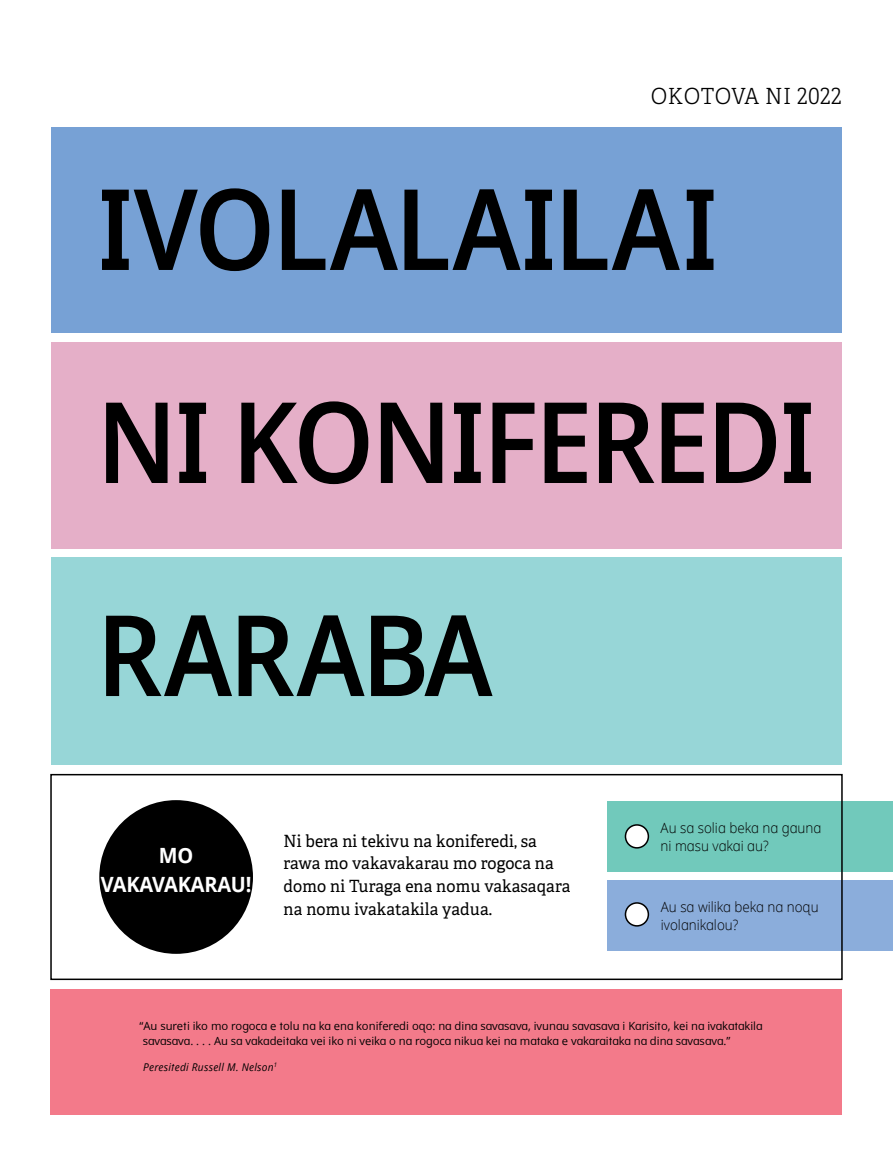
<style>
.page{position:relative;width:893px;height:1161px;background:#fff}
.page>*{position:absolute;margin:0;border:0;box-sizing:border-box;transform-origin:0 0}
.Art__Title{font:600 112.5px/213px "Dots Solid Condlds Lat";letter-spacing:-.025em;color:#000}
.Art__Title_Number{font:300 22.2px "Helam Slablds Lat";letter-spacing:.025em;color:#000;scale:.95 1}
.Annotation_Title{font:700 21px/28.5px "Dots Solidlds Lat";letter-spacing:-.01em;color:#fff;text-align:center;scale:.95 1}
.Art__Para_Subhead_Fi{font:16.8px/22.5px "Helam Slablds Lat";letter-spacing:.005em;color:#000;scale:.95 1}
.Art__Bullet_List_LAN{font:300 14.1px/18px "Dots Solidlds Lat";color:#000;scale:.95 1}
.Sidebar_First_Para_E{font:11.25px/15.8px "Dots Solidlds Lat";color:#000}
.Side_QT_Citation{font:italic 10.65px "Dots Solidlds Lat";letter-spacing:.025em;color:#000;scale:.95 1}
</style>
<div class="page">
<div style="left:607px;top:801px;width:286px;height:71px;background:#71c9bb"></div>
<div style="left:607px;top:880px;width:286px;height:70px;background:#8baddb"></div>
<div style="left:51px;top:128px;width:791px;height:205px;background:#77a1d5"></div>
<div style="left:51px;top:558px;width:791px;height:207px;background:#97d6d7"></div>
<div style="left:51px;top:342px;width:791px;height:207px;background:#e5afc8"></div>
<div style="left:50px;top:989px;width:792px;height:125px;background:#f37a8a"></div>
<div style="left:50px;top:774px;width:793px;height:206px;border:2px solid #000"></div>
<div style="left:625px;top:825px;width:23px;height:23px;background:#fff;border-radius:50%"></div>
<div style="left:625px;top:824px;width:24px;height:24px;border:2px solid #000;border-radius:50%"></div>
<div style="left:625px;top:903px;width:23px;height:23px;background:#fff;border-radius:50%"></div>
<div style="left:625px;top:902px;width:24px;height:24px;border:2px solid #000;border-radius:50%"></div>
<div style="left:99px;top:800px;width:154px;height:154px;background:#000;border-radius:50%"></div>
<p class="Art__Title_Number" style="left:651px;top:79px;width:202px">OKOTOVA NI 2022</p>
<p class="Art__Title" style="left:97px;top:124px;width:721px">IVOLALAILAI<br>NI KONIFEREDI<br>RARABA</p>
<p class="Annotation_Title" style="left:101px;top:841px;width:160px">MO<br>VAKAVAKARAU!</p>
<p class="Art__Para_Subhead_Fi" style="left:284px;top:829px;width:303px">Ni bera ni tekivu na koniferedi, sa rawa mo vakavakarau mo rogoca na domo ni Turaga ena nomu vakasaqara na nomu ivakatakila yadua.</p>
<p class="Art__Bullet_List_LAN" style="left:661px;top:818px;width:171px">Au sa solia beka na gauna ni masu vakai au?</p>
<p class="Art__Bullet_List_LAN" style="left:661px;top:898px;width:168px">Au sa wilika beka na noqu ivolanikalou?</p>
<p class="Sidebar_First_Para_E" style="left:143px;top:1018px;width:621px;text-indent:-3px">“Au sureti iko mo rogoca e tolu na ka ena koniferedi oqo: na dina savasava, ivunau savasava i Karisito, kei na ivakatakila savasava. . . . Au sa vakadeitaka vei iko ni veika o na rogoca nikua kei na mataka e vakaraitaka na dina savasava.”</p>
<p class="Side_QT_Citation" style="left:143px;top:1059px;width:143px">Peresitedi Russell M. Nelson<sup>1</sup></p>
</div>
